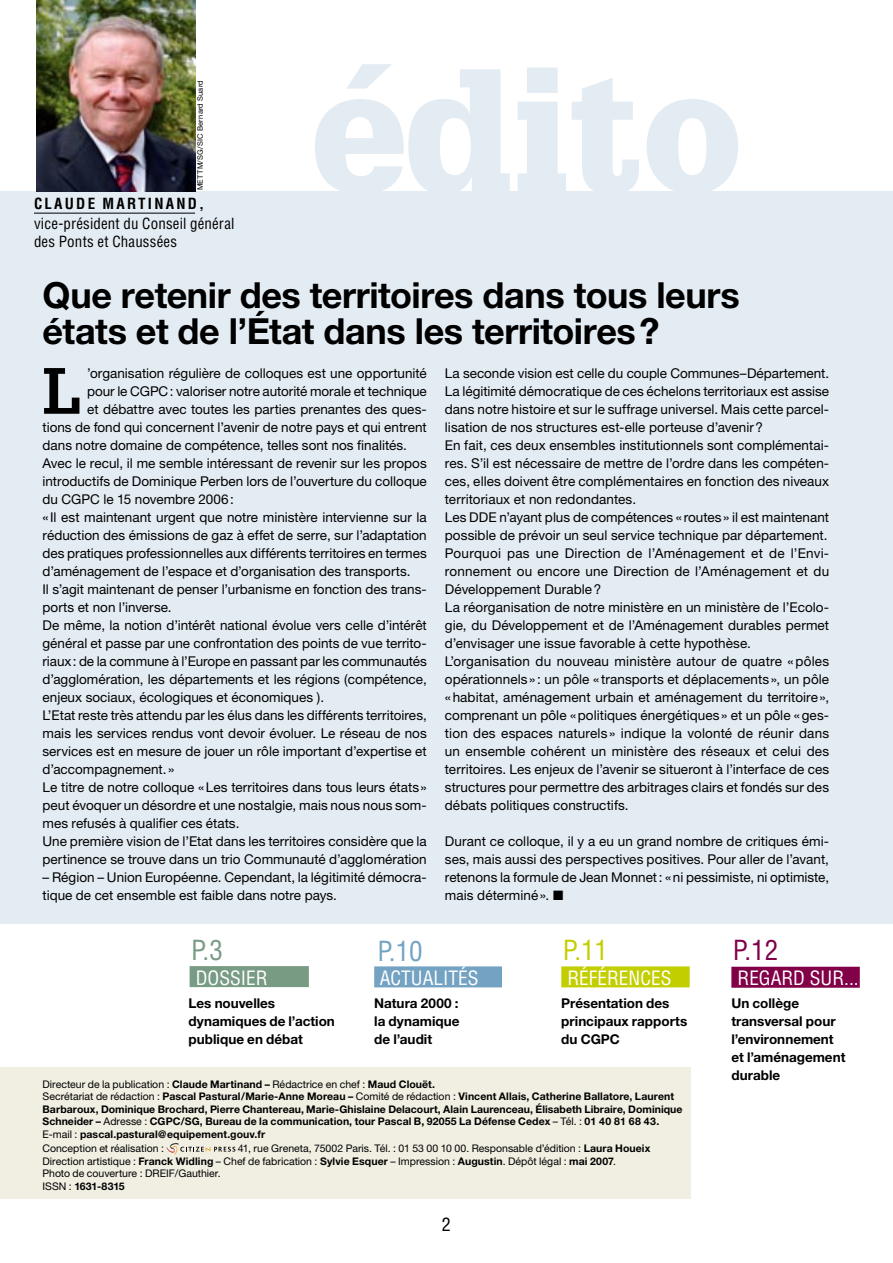
<style>
.page{position:relative;width:893px;height:1263px;background:#fff}
.page>*{position:absolute;margin:0;border:0;box-sizing:border-box;transform-origin:0 0}
.t1{font:900 165px "Glypha";color:#e4ecf3}
.t2{font:700 63.75px "Glypha";color:#000}
.t3{font:700 36px/36px "Helvetica Neue";letter-spacing:-.01em;color:#000}
.t4{font:condensed 27px "Helvetica";color:#73a2c3}
.t5{font:condensed 27px "Helvetica";color:#c3ce00}
.t6{font:condensed 27px "Helvetica";color:#810048}
.t7{font:condensed 27px "Helvetica";color:#789b84}
.t8{font:condensed 19.35px "Helvetica";color:#fff}
.t9{font:condensed 18px "Helvetica";color:#000}
.t10{font:condensed 15px/18px "Helvetica";letter-spacing:.01em;color:#000}
.t11{font:700 condensed 15px "Helvetica";letter-spacing:.15em;color:#000}
.t12{font:13.5px/18px "Helvetica Neue";color:#000}
.t13{font:700 13.5px/18px "Helvetica Neue";color:#000}
.t14{font:700 10.5px/12.6px "Helvetica Neue";letter-spacing:.005em;color:#000}
.t15{font:10.5px/12.6px "Helvetica Neue";color:#000}
.t16{font:7.5px "Helvetica Neue";letter-spacing:.025em;color:#000}
.s1{font-weight:400}
.s2{font-weight:700}
</style>
<div class="page">
<div style="left:0;top:191px;width:893px;height:733px;background:#e4ecf3"></div>
<img style="left:36px;top:0;width:160px;height:191px">
<div style="left:0;top:1067px;width:691px;height:132px;background:#f1eee2"></div>
<svg style="left:166px;top:1143px;width:69px;height:12px"></svg>
<div style="left:374px;top:966px;width:128px;height:21px;background:#73a2c3"></div>
<div style="left:190px;top:966px;width:119px;height:21px;background:#789b84"></div>
<div style="left:561px;top:966px;width:129px;height:21px;background:#c3ce00"></div>
<hr style="left:34px;top:213px;width:161px;height:1px;background:#000">
<div style="left:731px;top:967px;width:129px;height:21px;background:#810048"></div>
<p class="t16" style="left:196px;top:190px;width:112px;rotate:-90deg">METTM/SG/SIC Bernard Suard</p>
<p class="t11" style="left:34px;top:194px;width:172px">CLAUDE MARTINAND,</p>
<p class="t10" style="left:34px;top:215px;width:202px">vice-président du Conseil général des Ponts et Chaussées</p>
<h1 class="t1" style="left:312px;top:33px;width:432px">édito</h1>
<h3 class="t3" style="left:43px;top:276px;width:699px">Que retenir des territoires dans tous leurs états et de l’État dans les territoires?</h3>
<h2 class="t2" style="left:43px;top:351px;width:40px">L</h2>
<p class="t12" style="left:87px;top:364px;width:341px">’organisation régulière de colloques est une opportunité</p>
<p class="t12" style="left:87px;top:382px;width:341px">pour le CGPC: valoriser notre autorité morale et technique</p>
<p class="t12" style="left:87px;top:400px;width:341px">et débattre avec toutes les parties prenantes des ques-</p>
<p class="t12" style="left:43px;top:418px;width:386px">tions de fond qui concernent l’avenir de notre pays et qui entrent</p>
<p class="t12" style="left:43px;top:436px;width:366px">dans notre domaine de compétence, telles sont nos finalités.</p>
<p class="t12" style="left:43px;top:454px;width:386px">Avec le recul, il me semble intéressant de revenir sur les propos</p>
<p class="t12" style="left:43px;top:472px;width:386px">introductifs de Dominique Perben lors de l’ouverture du colloque</p>
<p class="t12" style="left:43px;top:490px;width:193px">du CGPC le 15 novembre 2006:</p>
<p class="t12" style="left:43px;top:508px;width:386px">«Il est maintenant urgent que notre ministère intervienne sur la</p>
<p class="t12" style="left:43px;top:526px;width:386px">réduction des émissions de gaz à effet de serre, sur l’adaptation</p>
<p class="t12" style="left:43px;top:544px;width:386px">des pratiques professionnelles aux différents territoires en termes</p>
<p class="t12" style="left:43px;top:562px;width:370px">d’aménagement de l’espace et d’organisation des transports.</p>
<p class="t12" style="left:43px;top:580px;width:386px">Il s’agit maintenant de penser l’urbanisme en fonction des trans-</p>
<p class="t12" style="left:43px;top:598px;width:131px">ports et non l’inverse.</p>
<p class="t12" style="left:43px;top:616px;width:386px">De même, la notion d’intérêt national évolue vers celle d’intérêt</p>
<p class="t12" style="left:43px;top:634px;width:386px">général et passe par une confrontation des points de vue territo-</p>
<p class="t12" style="left:43px;top:652px;width:386px">riaux: de la commune à l’Europe en passant par les communautés</p>
<p class="t12" style="left:43px;top:670px;width:386px">d’agglomération, les départements et les régions (compétence,</p>
<p class="t12" style="left:43px;top:688px;width:283px">enjeux sociaux, écologiques et économiques ).</p>
<p class="t12" style="left:43px;top:706px;width:386px">L’Etat reste très attendu par les élus dans les différents territoires,</p>
<p class="t12" style="left:43px;top:724px;width:386px">mais les services rendus vont devoir évoluer. Le réseau de nos</p>
<p class="t12" style="left:43px;top:742px;width:386px">services est en mesure de jouer un rôle important d’expertise et</p>
<p class="t12" style="left:43px;top:760px;width:133px">d’accompagnement.»</p>
<p class="t12" style="left:43px;top:778px;width:386px">Le titre de notre colloque «Les territoires dans tous leurs états»</p>
<p class="t12" style="left:43px;top:796px;width:386px">peut évoquer un désordre et une nostalgie, mais nous nous som-</p>
<p class="t12" style="left:43px;top:814px;width:198px">mes refusés à qualifier ces états.</p>
<p class="t12" style="left:43px;top:832px;width:386px">Une première vision de l’Etat dans les territoires considère que la</p>
<p class="t12" style="left:43px;top:850px;width:386px">pertinence se trouve dans un trio Communauté d’agglomération</p>
<p class="t12" style="left:43px;top:868px;width:386px">– Région – Union Européenne. Cependant, la légitimité démocra&shy;tique de cet ensemble est faible dans notre pays.</p>
<p class="t12" style="left:445px;top:364px;width:386px">La seconde vision est celle du couple Communes–Département.<br>La légitimité démocratique de ces échelons territoriaux est assise dans notre histoire et sur le suffrage universel. Mais cette parcel&shy;lisation de nos structures est-elle porteuse d’avenir?<br>En fait, ces deux ensembles institutionnels sont complémentai&shy;res. S’il est nécessaire de mettre de l’ordre dans les compéten&shy;ces, elles doivent être complémentaires en fonction des niveaux territoriaux et non redondantes.<br>Les DDE n’ayant plus de compétences «routes» il est maintenant possible de prévoir un seul service technique par département.<br>Pourquoi pas une Direction de l’Aménagement et de l’Envi&shy;ronnement ou encore une Direction de l’Aménagement et du Développement Durable?<br>La réorganisation de notre ministère en un ministère de l’Ecolo&shy;gie, du Développement et de l’Aménagement durables permet d’envisager une issue favorable à cette hypothèse.<br>L’organisation du nouveau ministère autour de quatre «pôles opérationnels»: un pôle «transports et déplacements», un pôle «habitat, aménagement urbain et aménagement du territoire», comprenant un pôle «politiques énergétiques» et un pôle «ges&shy;tion des espaces naturels» indique la volonté de réunir dans un ensemble cohérent un ministère des réseaux et celui des territoires. Les enjeux de l’avenir se situeront à l’interface de ces structures pour permettre des arbitrages clairs et fondés sur des débats politiques constructifs.</p>
<p class="t12" style="left:445px;top:832px;width:386px;text-align:justify">Durant ce colloque, il y a eu un grand nombre de critiques émi&shy;ses, mais aussi des perspectives positives. Pour aller de l’avant, retenons la formule de Jean Monnet: «ni pessimiste, ni optimiste, mais déterminé». ■</p>
<h3 class="t7" style="left:191px;top:933px;width:33px">p.3</h3>
<h3 class="t4" style="left:377px;top:934px;width:47px">p.10</h3>
<h3 class="t5" style="left:563px;top:933px;width:47px">p.11</h3>
<h3 class="t8" style="left:196px;top:966px;width:73px">dossier</h3>
<h3 class="t8" style="left:380px;top:966px;width:100px">Actualités</h3>
<h3 class="t8" style="left:567px;top:966px;width:105px">Références</h3>
<p class="t13" style="left:374px;top:994px;width:87px;text-align:justify">Natura 2000 : la dynamique de l’audit</p>
<p class="t13" style="left:189px;top:994px;width:148px">Les nouvelles dynamiques de l’action publique en débat</p>
<p class="t13" style="left:561px;top:994px;width:128px">Présentation des principaux rapports du CGPC</p>
<p class="t14" style="left:43px;top:1077px;width:641px"><span class="s1">Directeur de la publication :</span> Claude Martinand – <span class="s1">Rédactrice en chef :</span> Maud Clouët.<br><span class="s1">Secrétariat de rédaction :</span> Pascal Pastural/Marie-Anne Moreau – <span class="s1">Comité de rédaction :</span> Vincent Allais, Catherine Ballatore, Laurent Barbaroux, Dominique Brochard, Pierre Chantereau, Marie-Ghislaine Delacourt, Alain Laurenceau, Élisabeth Libraire, Dominique Schneider – <span class="s1">Adresse :</span> CGPC/SG, Bureau de la communication, tour Pascal B, 92055 La Défense Cedex <span class="s1">– Tél. :</span> 01 40 81 68 43.<br><span class="s1">E-mail :</span> pascal.pastural@equipement.gouv.fr</p>
<p class="t15" style="left:43px;top:1142px;width:123px">Conception et réalisation :</p>
<p class="t15" style="left:43px;top:1142px;width:609px;text-indent:195px">41, rue Greneta, 75002 Paris. Tél. : 01 53 00 10 00. Responsable d’édition : <span class="s2">Laura Houeix </span>Direction artistique : <span class="s2">Franck Widling</span> – Chef de fabrication : <span class="s2">Sylvie Esquer</span> – Impression : <span class="s2">Augustin</span>. Dépôt légal : <span class="s2">mai 2007</span>.<br>Photo de couverture : DREIF/Gauthier.<br>ISSN : <span class="s2">1631-8315</span></p>
<h3 class="t9" style="left:442px;top:1213px;width:10px">2</h3>
<h3 class="t6" style="left:733px;top:933px;width:47px">p.12</h3>
<h3 class="t8" style="left:737px;top:966px;width:123px">regard sur...</h3>
<p class="t13" style="left:731px;top:994px;width:116px">Un collège transversal pour l’environnement et l’aménagement durable</p>
</div>
